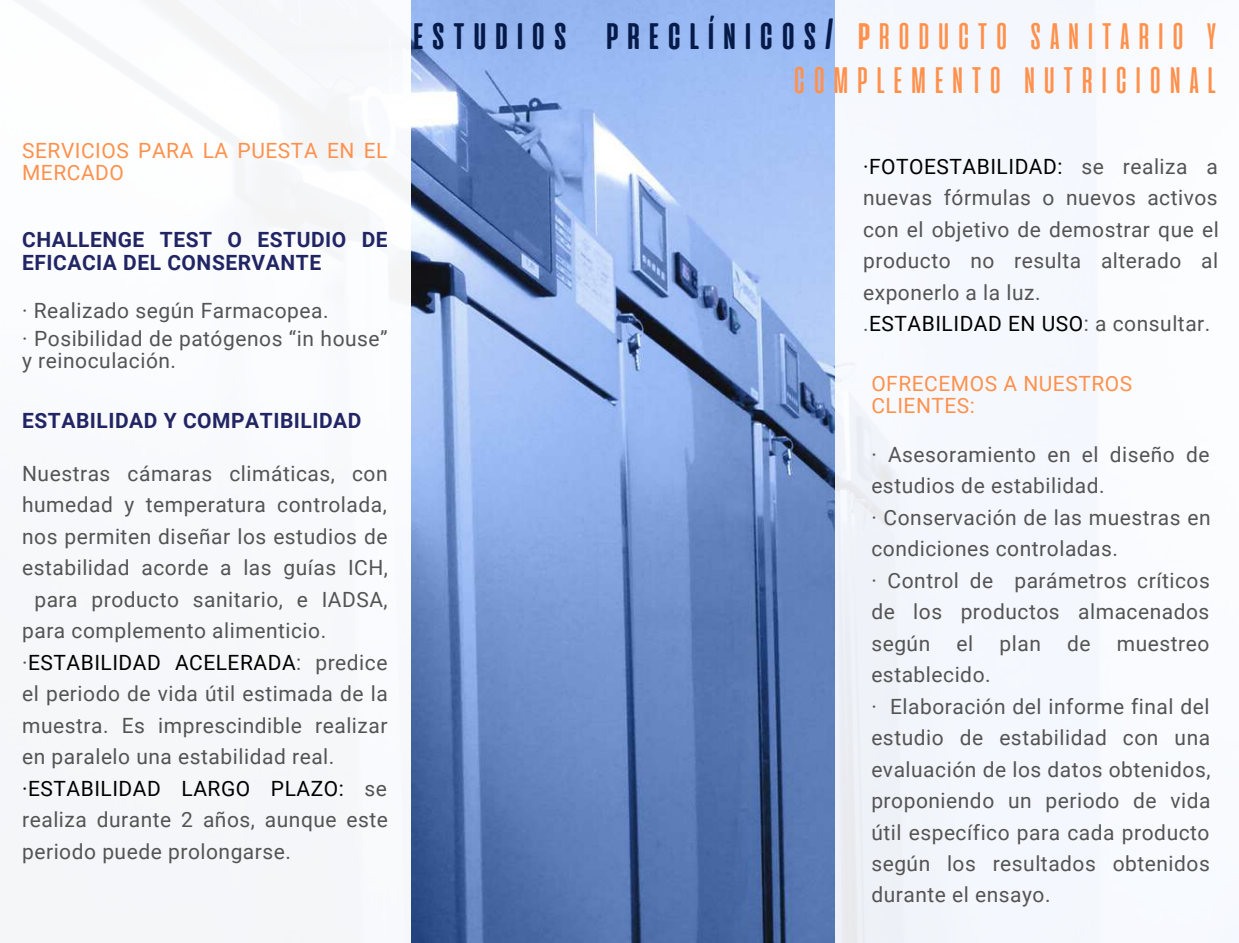
<style>
.page{position:relative;width:1239px;height:943px;background:#fff}
.page>*{position:absolute;margin:0;border:0;box-sizing:border-box;transform-origin:0 0}
.t1{font:43.75px/44.6px "Alienscows";color:#ff914d;text-align:right}
.t2{font:21px/31.5px "Roboto";letter-spacing:.025em;color:#545454}
.t3{font:700 21px/22.2px "Roboto";letter-spacing:.025em;color:#222564}
.t4{font:21px/22.2px "Roboto";letter-spacing:.025em;color:#ff914d}
.t5{font:21px "Roboto";letter-spacing:.025em;color:#000}
.s1{color:#545454}
.s2{font-weight:700;color:#071b4a}
.s3{font-weight:700}
.s4{color:#000}
</style>
<div class="page">
<img style="left:410px;top:0;width:425px;height:941px">
<div style="left:0;top:0;width:410px;height:941px;background:#f7f9fb"></div>
<div style="left:835px;top:0;width:404px;height:941px;background:#f5f8fd"></div>
<p class="t4" style="left:22px;top:140px;width:367px">SERVICIOS PARA LA PUESTA EN EL<br>MERCADO</p>
<p class="t3" style="left:22px;top:229px;width:367px">CHALLENGE TEST O ESTUDIO DE<br>EFICACIA DEL CONSERVANTE</p>
<p class="t2" style="left:22px;top:297px;width:367px;line-height:27.5px">· Realizado según Farmacopea.<br>· Posibilidad de patógenos “in house”</p>
<p class="t2" style="left:22px;top:345px;width:156px">y reinoculación.</p>
<p class="t3" style="left:22px;top:410px;width:341px">ESTABILIDAD Y COMPATIBILIDAD</p>
<p class="t2" style="left:22px;top:458px;width:367px">Nuestras cámaras climáticas, con</p>
<p class="t2" style="left:22px;top:489px;width:366px">humedad y temperatura controlada,</p>
<p class="t2" style="left:22px;top:520px;width:367px">nos permiten diseñar los estudios de</p>
<p class="t2" style="left:22px;top:552px;width:367px">estabilidad acorde a las guías ICH,</p>
<p class="t2" style="left:34px;top:583px;width:355px">para producto sanitario, e IADSA,</p>
<p class="t2" style="left:22px;top:615px;width:306px">para complemento alimenticio.</p>
<p class="t5" style="left:22px;top:650px;width:367px"><span class="s1">·</span>ESTABILIDAD ACELERADA<span class="s1">: predice</span></p>
<p class="t2" style="left:22px;top:678px;width:367px">el periodo de vida útil estimada de la</p>
<p class="t2" style="left:22px;top:709px;width:367px">muestra. Es imprescindible realizar</p>
<p class="t2" style="left:22px;top:741px;width:314px">en paralelo una estabilidad real.</p>
<p class="t5" style="left:22px;top:776px;width:366px">·ESTABILIDAD LARGO PLAZO: <span class="s1">se</span></p>
<p class="t2" style="left:22px;top:804px;width:367px">realiza durante 2 años, aunque este</p>
<p class="t2" style="left:22px;top:835px;width:270px">periodo puede prolongarse.</p>
<h1 class="t1" style="left:409px;top:11px;width:813px"><span class="s2">ESTUDIOS PRECLÍNICOS/</span> <span class="s3">P</span>RODUCTO SANITARIO Y<br>COMPLEMENTO NUTRICIONAL</h1>
<p class="t2" style="left:863px;top:151px;width:357px"><span class="s4">·FOTOESTABILIDAD:</span> se realiza a nuevas fórmulas o nuevos activos con el objetivo de demostrar que el producto no resulta alterado al exponerlo a la luz.<br>.<span class="s4">ESTABILIDAD EN USO</span>: a consultar.</p>
<p class="t4" style="left:871px;top:372px;width:262px">OFRECEMOS A NUESTROS<br>CLIENTES:</p>
<p class="t2" style="left:871px;top:438px;width:341px">· Asesoramiento en el diseño de estudios de estabilidad.<br>· Conservación de las muestras en condiciones controladas.<br>· Control de parámetros críticos de los productos almacenados según</p>
<p class="t2" style="left:957px;top:627px;width:18px">el</p>
<p class="t2" style="left:999px;top:627px;width:43px">plan</p>
<p class="t2" style="left:1067px;top:627px;width:25px">de</p>
<p class="t2" style="left:1117px;top:627px;width:94px">muestreo</p>
<p class="t2" style="left:871px;top:659px;width:341px">establecido.<br>· Elaboración del informe final del estudio de estabilidad con una evaluación de los datos obtenidos, proponiendo un periodo de vida útil específico para cada producto según los resultados obtenidos durante el ensayo.</p>
</div>
